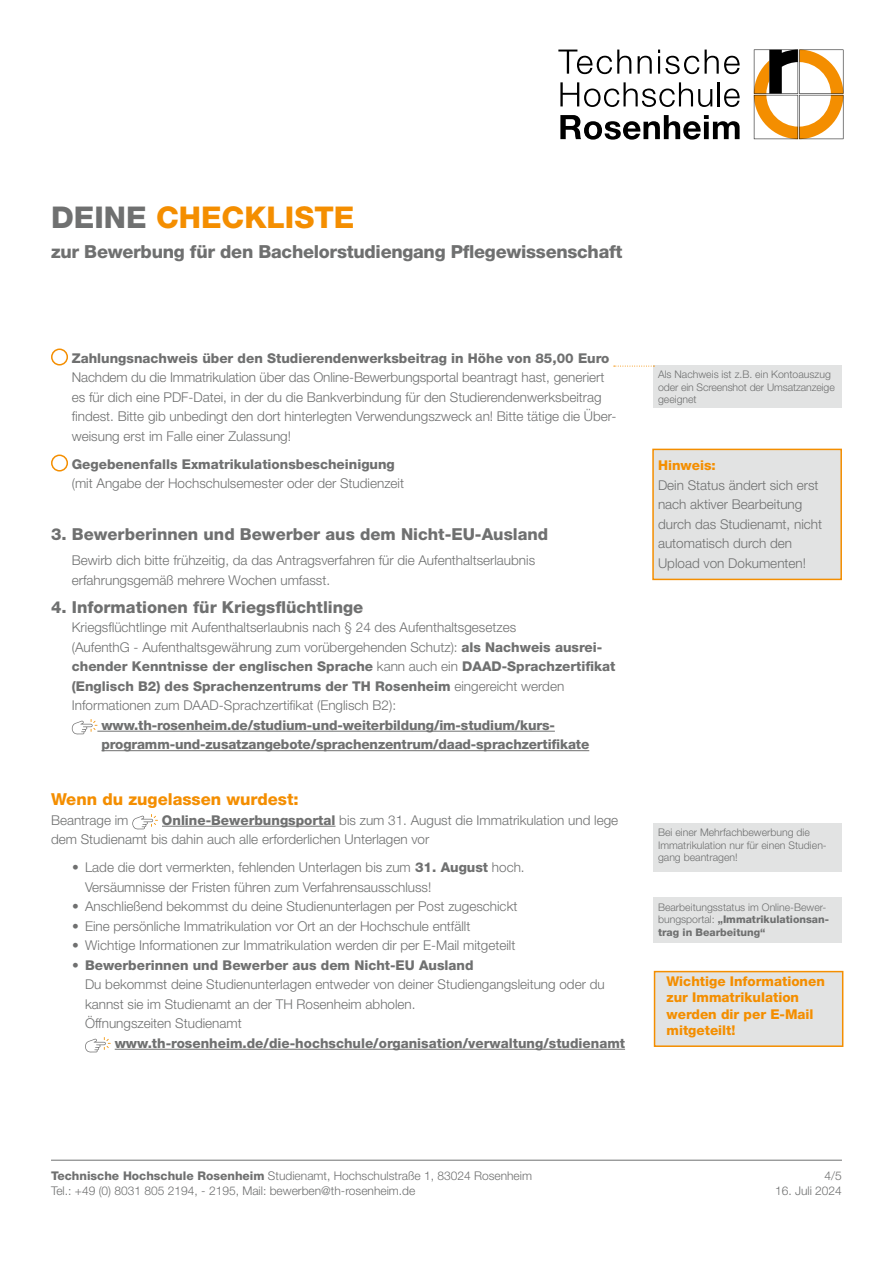
<style>
.page{position:relative;width:893px;height:1263px;background:#fff}
.page>*{position:absolute;margin:0;border:0;box-sizing:border-box;transform-origin:0 0}
.t1{font:800 30px "Helvetica Neue LT Pro";color:#f48e00}
.t2{font:800 18px "Helvetica Neue LT Pro";letter-spacing:-.015em;color:#6f7070}
.t3{font:800 16.5px "Helvetica Neue LT Pro";color:#6f7070}
.t4{font:800 16.5px "Helvetica Neue LT Pro";color:#f48e00}
.t5{font:300 13.5px/19.5px "Helvetica Neue LT Pro";color:#6f7070}
.t6{font:800 13.5px/19.5px "Helvetica Neue LT Pro";color:#6f7070}
.t7{font:800 13.5px/16.2px "Helvetica Neue LT Pro";color:#f48e00}
.t8{font:300 12px/14.4px "Helvetica Neue LT Pro";color:#6f7070}
.t9{font:300 10.5px/12.6px "Helvetica Neue LT Pro";color:#6f7070}
.s1{color:#6f7070}
.s2{font-weight:800}
</style>
<div class="page">
<svg style="left:560px;top:82px;width:152px;height:25px"></svg>
<hr style="left:718px;top:82px;width:2px;height:24px;background:#000">
<svg style="left:724px;top:89px;width:16px;height:18px"></svg>
<svg style="left:560px;top:115px;width:180px;height:25px"></svg>
<svg style="left:558px;top:50px;width:73px;height:24px"></svg>
<svg style="left:638px;top:56px;width:14px;height:18px"></svg>
<svg style="left:658px;top:50px;width:41px;height:24px"></svg>
<svg style="left:705px;top:50px;width:35px;height:24px"></svg>
<svg style="left:754px;top:50px;width:89px;height:89px"></svg>
<hr style="left:51px;top:1160px;width:791px;height:1px;background:#6f7070">
<hr style="left:97px;top:731px;width:458px;height:1px;background:#6f7070">
<hr style="left:102px;top:750px;width:487px;height:1px;background:#6f7070">
<hr style="left:162px;top:826px;width:173px;height:1px;background:#6f7070">
<hr style="left:115px;top:1049px;width:510px;height:1px;background:#6f7070">
<div style="left:51px;top:348px;width:17px;height:17px;border:2px solid #f48e00;border-radius:50%"></div>
<div style="left:51px;top:454px;width:17px;height:17px;border:2px solid #f48e00;border-radius:50%"></div>
<svg style="left:72px;top:719px;width:25px;height:15px"></svg>
<svg style="left:132px;top:814px;width:26px;height:15px"></svg>
<svg style="left:85px;top:1037px;width:26px;height:15px"></svg>
<div style="left:653px;top:449px;width:188px;height:130px;background:#e2e3e3"></div>
<div style="left:652px;top:449px;width:190px;height:131px;border:2px solid #f48e00"></div>
<div style="left:654px;top:823px;width:188px;height:49px;background:#e2e3e3"></div>
<div style="left:654px;top:897px;width:188px;height:46px;background:#e2e3e3"></div>
<div style="left:654px;top:971px;width:189px;height:75px;background:#e2e3e3"></div>
<div style="left:654px;top:971px;width:189px;height:76px;border:2px solid #f48e00"></div>
<div style="left:654px;top:366px;width:188px;height:42px;background:#e2e3e3"></div>
<svg style="left:614px;top:366px;width:40px;height:1px"></svg>
<h1 class="t1" style="left:51px;top:199px;width:305px"><span class="s1">DEINE</span> CHECKLISTE</h1>
<h2 class="t2" style="left:51px;top:241px;width:573px">zur Bewerbung für den Bachelorstudiengang Pflegewissenschaft</h2>
<p class="t6" style="left:72px;top:348px;width:539px">Zahlungsnachweis über den Studierendenwerksbeitrag in Höhe von 85,00 Euro</p>
<p class="t5" style="left:72px;top:367px;width:546px">Nachdem du die Immatrikulation über das Online-Bewerbungsportal beantragt hast, generiert es für dich eine PDF-Datei, in der du die Bankverbindung für den Studierendenwerksbeitrag findest. Bitte gib unbedingt den dort hinterlegten Verwendungszweck an! Bitte tätige die Über&shy;weisung erst im Falle einer Zulassung!</p>
<p class="t6" style="left:72px;top:454px;width:325px">Gegebenenfalls Exmatrikulationsbescheinigung</p>
<p class="t5" style="left:72px;top:473px;width:334px">(mit Angabe der Hochschulsemester oder der Studienzeit</p>
<p class="t3" style="left:51px;top:524px;width:499px">3. Bewerberinnen und Bewerber aus dem Nicht-EU-Ausland</p>
<p class="t5" style="left:72px;top:550px;width:465px">Bewirb dich bitte frühzeitig, da das Antragsverfahren für die Aufenthaltserlaubnis erfahrungsgemäß mehrere Wochen umfasst.</p>
<p class="t3" style="left:51px;top:597px;width:314px">4. Informationen für Kriegsflüchtlinge</p>
<p class="t5" style="left:72px;top:617px;width:545px">Kriegsflüchtlinge mit Aufenthaltserlaubnis nach § 24 des Aufenthaltsgesetzes<br>(AufenthG - Aufenthaltsgewährung zum vorübergehenden Schutz): <span class="s2">als Nachweis ausrei&shy;chender Kenntnisse der englischen Sprache</span> kann auch ein <span class="s2">DAAD-Sprachzertifikat (Englisch B2) des Sprachenzentrums der TH Rosenheim</span> eingereicht werden Informationen zum DAAD-Sprachzertifikat (Englisch B2):</p>
<p class="t6" style="left:102px;top:715px;width:489px">www.th-rosenheim.de/studium-und-weiterbildung/im-studium/kurs&shy;programm-und-zusatzangebote/sprachenzentrum/daad-sprachzertifikate</p>
<p class="t4" style="left:51px;top:790px;width:249px">Wenn du zugelassen wurdest:</p>
<p class="t5" style="left:51px;top:810px;width:79px">Beantrage im</p>
<p class="t5" style="left:51px;top:810px;width:569px;text-indent:111px"><span class="s2">Online-Bewerbungsportal</span> bis zum 31. August die Immatrikulation und lege dem Studienamt bis dahin auch alle erforderlichen Unterlagen vor</p>
<p class="t5" style="left:85px;top:857px;width:441px;text-indent:-13px">• Lade die dort vermerkten, fehlenden Unterlagen bis zum <span class="s2">31. August</span> hoch.<br>Versäumnisse der Fristen führen zum Verfahrensausschluss!</p>
<p class="t5" style="left:72px;top:896px;width:447px">• Anschließend bekommst du deine Studienunterlagen per Post zugeschickt</p>
<p class="t5" style="left:72px;top:916px;width:400px">• Eine persönliche Immatrikulation vor Ort an der Hochschule entfällt</p>
<p class="t5" style="left:72px;top:935px;width:445px">• Wichtige Informationen zur Immatrikulation werden dir per E-Mail mitgeteilt</p>
<p class="t6" style="left:72px;top:955px;width:403px">• Bewerberinnen und Bewerber aus dem Nicht-EU Ausland</p>
<p class="t5" style="left:85px;top:974px;width:521px">Du bekommst deine Studienunterlagen entweder von deiner Studiengangsleitung oder du kannst sie im Studienamt an der TH Rosenheim abholen.<br>Öffnungszeiten Studienamt</p>
<p class="t6" style="left:115px;top:1033px;width:512px">www.th-rosenheim.de/die-hochschule/organisation/verwaltung/studienamt</p>
<p class="t9" style="left:658px;top:368px;width:178px">Als Nachweis ist z.B. ein Kontoauszug oder ein Screenshot der Umsatzanzeige geeignet</p>
<p class="t7" style="left:658px;top:457px;width:59px">Hinweis:</p>
<p class="t5" style="left:658px;top:475px;width:166px">Dein Status ändert sich erst nach aktiver Bearbeitung durch das Studienamt, nicht automatisch durch den<br>Upload von Dokumenten!</p>
<p class="t9" style="left:658px;top:826px;width:170px">Bei einer Mehrfachbewerbung die<br>Immatrikulation nur für einen Studien&shy;gang beantragen!</p>
<p class="t9" style="left:658px;top:900px;width:172px">Bearbeitungsstatus im Online-Bewer&shy;bungsportal: <span class="s2">„Immatrikulationsan&shy;trag in Bearbeitung“</span></p>
<p class="t7" style="left:667px;top:973px;width:160px">Wichtige Informationen zur Immatrikulation werden dir per E-Mail mitgeteilt!</p>
<p class="t8" style="left:51px;top:1169px;width:483px"><span class="s2">Technische Hochschule Rosenheim</span> Studienamt, Hochschulstraße 1, 83024 Rosenheim<br>Tel.: +49 (0) 8031 805 2194, - 2195, Mail: bewerben@th-rosenheim.de</p>
<p class="t8" style="left:825px;top:1169px;width:19px">4/5</p>
<p class="t8" style="left:775px;top:1183px;width:68px">16. Juli 2024</p>
</div>
